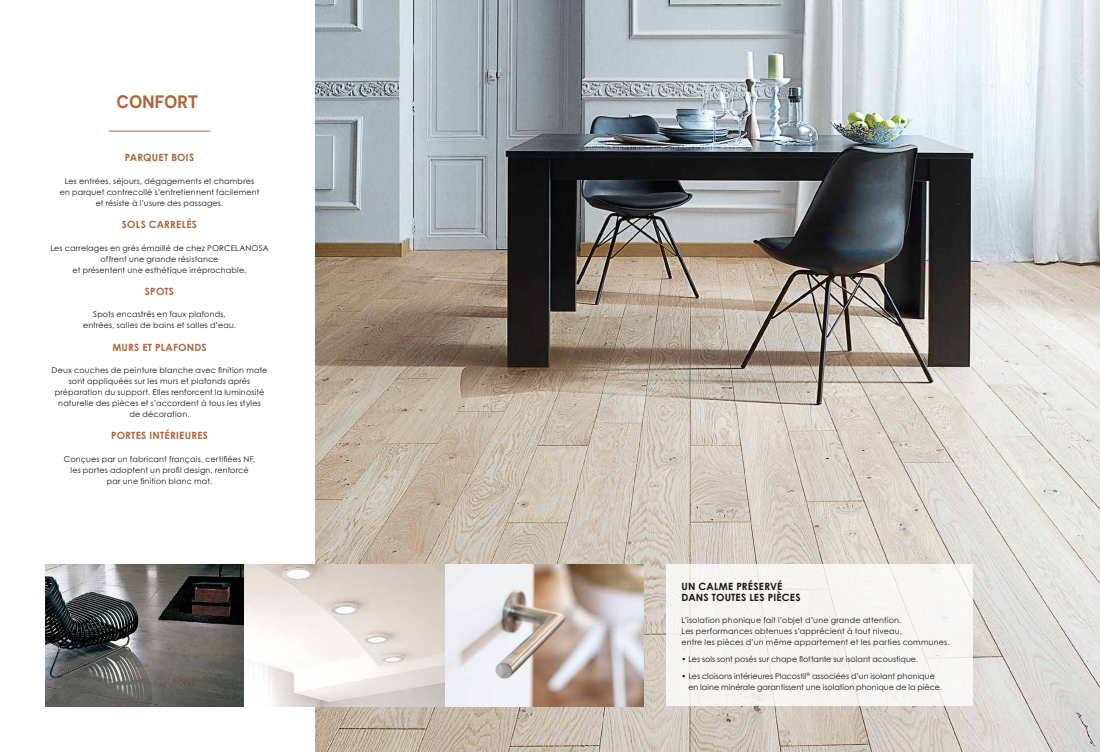
<style>
.page{position:relative;width:1100px;height:752px;background:#fff}
.page>*{position:absolute;margin:0;border:0;box-sizing:border-box;transform-origin:0 0}
.t1{font:600 18px "Novecentosans";letter-spacing:.02em;color:#a9673e}
.t2{font:700 10px "Century Gothic Std";letter-spacing:.02em;color:#a9673e}
.t3{font:700 10px/11px "Century Gothic Std";letter-spacing:.02em;color:#181716}
.t4{font:8px/11px "Century Gothic Std";letter-spacing:.02em;color:#181716;text-align:center}
.t5{font:8px "Century Gothic Std";color:#181716}
</style>
<div class="page">
<img style="left:315px;top:0;width:785px;height:751px">
<img style="left:45px;top:564px;width:200px;height:142px">
<svg style="left:444px;top:564px;width:199px;height:142px"></svg>
<svg style="left:245px;top:564px;width:199px;height:142px"></svg>
<hr style="left:109px;top:131px;width:101px;height:1px;background:#a9673e">
<div style="left:666px;top:564px;width:307px;height:142px;background:#f7f5f3"></div>
<h1 class="t1" style="left:117px;top:91px;width:83px">CONFORT</h1>
<p class="t2" style="left:125px;top:151px;width:71px">PARQUET BOIS</p>
<p class="t4" style="left:60px;top:175px;width:201px">Les entrées, séjours, dégagements et chambres en parquet contrecollé s’entretiennent facilement et résiste à l’usure des passages.</p>
<p class="t2" style="left:122px;top:218px;width:77px">SOLS CARRELÉS</p>
<p class="t4" style="left:50px;top:242px;width:220px">Les carrelages en grès émaillé de chez PORCELANOSA offrent une grande résistance<br>et présentent une esthétique irréprochable.</p>
<p class="t2" style="left:145px;top:285px;width:31px">SPOTS</p>
<p class="t4" style="left:83px;top:308px;width:155px">Spots encastrés en faux plafonds, entrées, salles de bains et salles d’eau.</p>
<p class="t2" style="left:112px;top:340px;width:96px">MURS ET PLAFONDS</p>
<p class="t4" style="left:52px;top:364px;width:217px">Deux couches de peinture blanche avec finition mate sont appliquées sur les murs et plafonds après préparation du support. Elles renforcent la luminosité naturelle des pièces et s’accordent à tous les styles<br>de décoration.</p>
<p class="t2" style="left:111px;top:429px;width:99px">PORTES INTÉRIEURES</p>
<p class="t4" style="left:64px;top:453px;width:193px">Conçues par un fabricant français, certifiées NF, les portes adoptent un profil design, renforcé par une finition blanc mat.</p>
<p class="t3" style="left:681px;top:580px;width:121px">UN CALME PRÉSERVÉ<br>DANS TOUTES LES PIÈCES</p>
<p class="t4" style="left:681px;top:614px;width:270px;text-align:left">L’isolation phonique fait l’objet d’une grande attention.<br>Les performances obtenues s’apprécient à tout niveau,<br>entre les pièces d’un même appartement et les parties communes.</p>
<p class="t5" style="left:681px;top:653px;width:238px">• Les sols sont posés sur chape flottante sur isolant acoustique.</p>
<p class="t4" style="left:688px;top:669px;width:255px;text-align:left;text-indent:-7px">• Les cloisons intérieures Placostil<sup>®</sup> associées d’un isolant phonique en laine minérale garantissent une isolation phonique de la pièce.</p>
</div>
